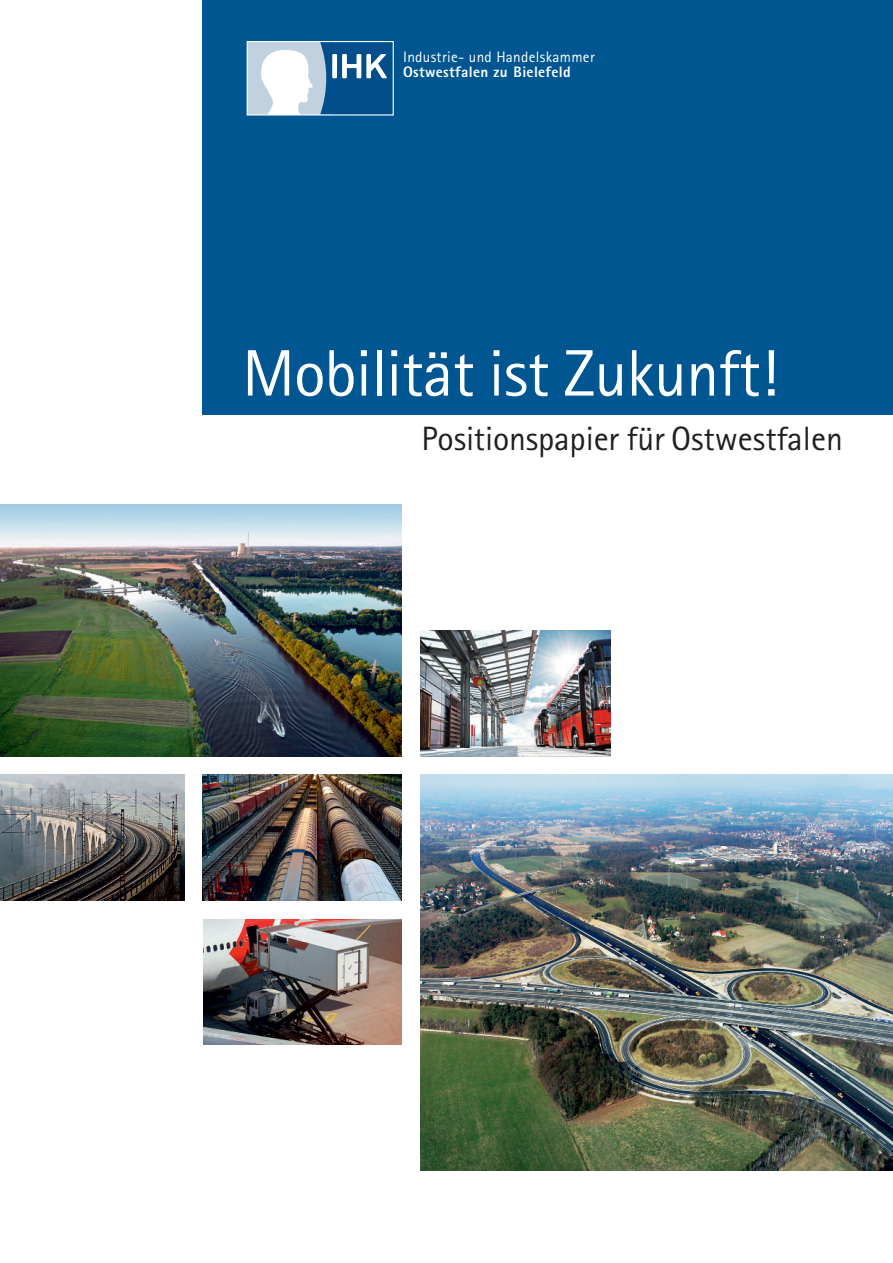
<style>
.page{position:relative;width:893px;height:1263px;background:#fff}
.page>*{position:absolute;margin:0;border:0;box-sizing:border-box;transform-origin:0 0}
.t1{font:65.7px "Rotis Sans Serif Std";letter-spacing:-.01em;color:#fff}
.t2{font:33.75px "Rotis Sans Serif Std";letter-spacing:-.005em;color:#231f20}
.t3{font:15.15px "Rotis Sans Serif Std";letter-spacing:.02em;color:#fff}
.t4{font:800 15.15px "Rotis Sans Serif Std";letter-spacing:.02em;color:#fff}
</style>
<div class="page">
<div style="left:203px;top:0;width:690px;height:414px;background:#005691"></div>
<div style="left:248px;top:42px;width:83px;height:72px;background:#c2d1e0"></div>
<svg style="left:261px;top:50px;width:52px;height:64px"></svg>
<svg style="left:320px;top:43px;width:67px;height:71px"></svg>
<div style="left:247px;top:41px;width:147px;height:75px;border:1px solid #fff"></div>
<img style="left:421px;top:775px;width:472px;height:395px">
<img style="left:0;top:504px;width:402px;height:252px">
<img style="left:0;top:774px;width:184px;height:126px">
<img style="left:204px;top:919px;width:198px;height:126px">
<img style="left:203px;top:774px;width:199px;height:126px">
<img style="left:421px;top:631px;width:189px;height:125px">
<p class="t3" style="left:403px;top:52px;width:193px">Industrie- und Handelskammer</p>
<p class="t4" style="left:403px;top:67px;width:169px">Ostwestfalen zu Bielefeld</p>
<h1 class="t1" style="left:242px;top:350px;width:537px">Mobilität ist Zukunft!</h1>
<p class="t2" style="left:422px;top:426px;width:423px">Positionspapier für Ostwestfalen</p>
</div>
